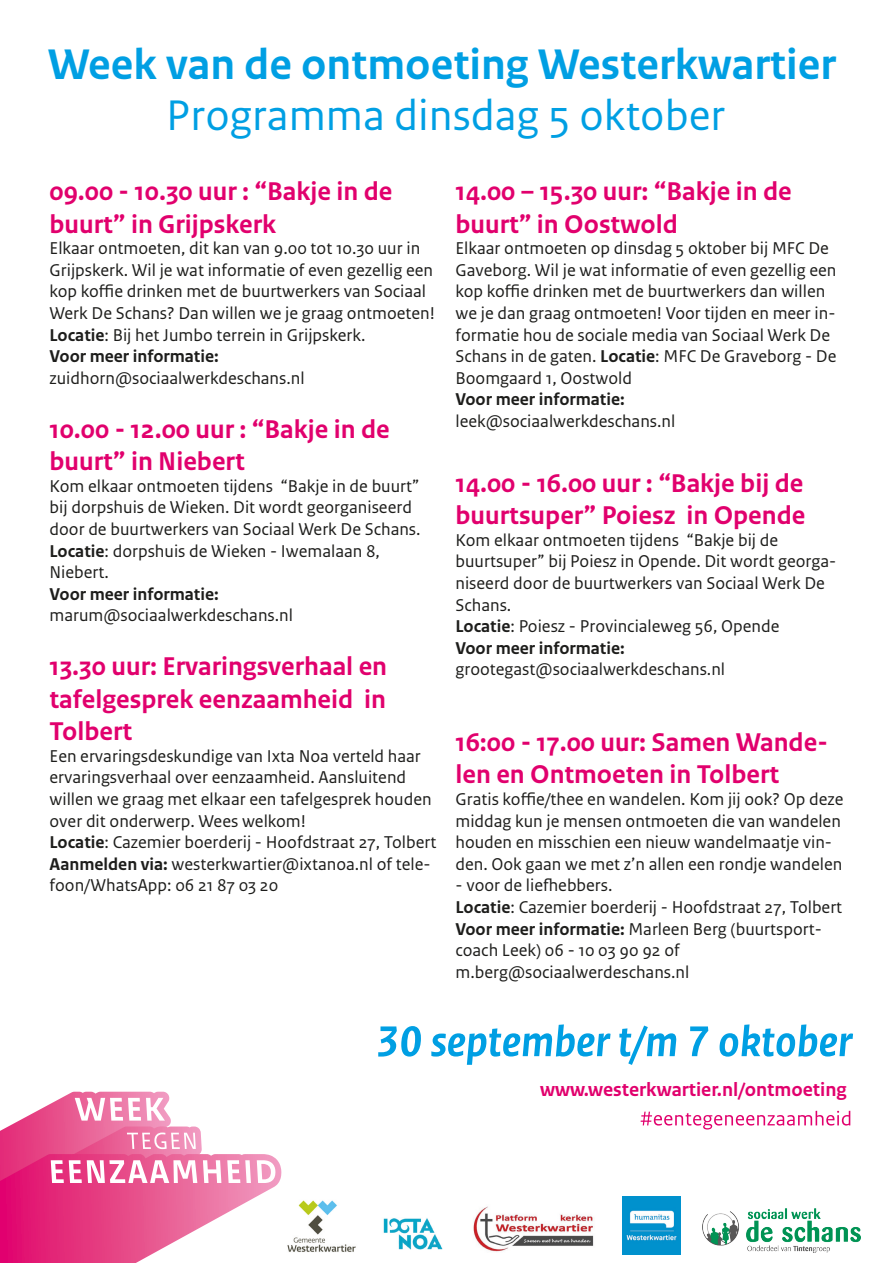
<style>
.page{position:relative;width:893px;height:1263px;background:#fff}
.page>*{position:absolute;margin:0;border:0;box-sizing:border-box;transform-origin:0 0}
.t1{font:700 45px "Rijksoverheid Sans Text";color:#009fe3}
.t2{font:45px "Rijksoverheid Sans Text";color:#009fe3}
.t3{font:700 27px/32.4px "Rijksoverheid Sans Text";color:#e1006d}
.t4{font:700 20.1px "Rijksoverheid Sans Text";color:#e1006d}
.t5{font:18px/21.6px "Rijksoverheid Sans Text";color:#1d1d1b}
.t6{font:700 18px "Rijksoverheid Sans Text";color:#1d1d1b}
.s1{font-weight:700}
</style>
<div class="page">
<svg style="left:641px;top:1111px;width:209px;height:18px"></svg>
<svg style="left:378px;top:1024px;width:475px;height:41px"></svg>
<svg style="left:0;top:1092px;width:281px;height:171px"></svg>
<img style="left:623px;top:1197px;width:57px;height:57px">
<img style="left:702px;top:1208px;width:158px;height:44px">
<img style="left:383px;top:1218px;width:60px;height:32px">
<img style="left:473px;top:1206px;width:121px;height:46px">
<img style="left:287px;top:1200px;width:69px;height:52px">
<p class="t1" style="left:48px;top:39px;width:790px">Week van de ontmoeting Westerkwartier</p>
<p class="t2" style="left:166px;top:89px;width:561px">Programma dinsdag 5 oktober</p>
<p class="t3" style="left:50px;top:176px;width:344px">09.00 - 10.30 uur : “Bakje in de buurt” in Grijpskerk</p>
<p class="t5" style="left:50px;top:238px;width:387px">Elkaar ontmoeten, dit kan van 9.00 tot 10.30 uur in Grijpskerk. Wil je wat informatie of even gezellig een kop koffie drinken met de buurtwerkers van Sociaal Werk De Schans? Dan willen we je graag ontmoeten!</p>
<p class="t5" style="left:50px;top:324px;width:317px"><span class="s1">Locatie</span>: Bij het Jumbo terrein in Grijpskerk.</p>
<p class="t6" style="left:50px;top:346px;width:171px">Voor meer informatie:</p>
<p class="t5" style="left:50px;top:367px;width:257px">zuidhorn@sociaalwerkdeschans.nl</p>
<p class="t3" style="left:50px;top:413px;width:342px">10.00 - 12.00 uur : “Bakje in de buurt” in Niebert</p>
<p class="t5" style="left:50px;top:475px;width:373px">Kom elkaar ontmoeten tijdens “Bakje in de buurt” bij dorpshuis de Wieken. Dit wordt georganiseerd door de buurtwerkers van Sociaal Werk De Schans.</p>
<p class="t5" style="left:50px;top:540px;width:332px"><span class="s1">Locatie</span>: dorpshuis de Wieken - Iwemalaan 8,<br>Niebert.</p>
<p class="t6" style="left:50px;top:584px;width:171px">Voor meer informatie:</p>
<p class="t5" style="left:50px;top:605px;width:245px">marum@sociaalwerkdeschans.nl</p>
<p class="t3" style="left:50px;top:651px;width:339px">13.30 uur: Ervaringsverhaal en</p>
<p class="t3" style="left:50px;top:683px;width:338px">tafelgesprek eenzaamheid in</p>
<p class="t3" style="left:50px;top:716px;width:84px">Tolbert</p>
<p class="t5" style="left:50px;top:745px;width:384px">Een ervaringsdeskundige van Ixta Noa verteld haar ervaringsverhaal over eenzaamheid. Aansluitend willen we graag met elkaar een tafelgesprek houden over dit onderwerp. Wees welkom!</p>
<p class="t5" style="left:50px;top:832px;width:388px"><span class="s1">Locatie</span>: Cazemier boerderij - Hoofdstraat 27, Tolbert</p>
<p class="t5" style="left:50px;top:853px;width:383px"><span class="s1">Aanmelden via:</span> westerkwartier@ixtanoa.nl of tele&shy;foon/WhatsApp: 06 21 87 03 20</p>
<p class="t3" style="left:455px;top:176px;width:338px">14.00 – 15.30 uur: “Bakje in de buurt” in Oostwold</p>
<p class="t5" style="left:455px;top:238px;width:382px">Elkaar ontmoeten op dinsdag 5 oktober bij MFC De Gaveborg. Wil je wat informatie of even gezellig een kop koffie drinken met de buurtwerkers dan willen we je dan graag ontmoeten! Voor tijden en meer in&shy;formatie hou de sociale media van Sociaal Werk De Schans in de gaten. <span class="s1">Locatie</span>: MFC De Graveborg - De Boomgaard 1, Oostwold</p>
<p class="t5" style="left:455px;top:389px;width:221px"><span class="s1">Voor meer informatie: </span>leek@sociaalwerkdeschans.nl</p>
<p class="t3" style="left:455px;top:467px;width:351px">14.00 - 16.00 uur : “Bakje bij de buurtsuper” Poiesz in Opende</p>
<p class="t5" style="left:455px;top:529px;width:382px">Kom elkaar ontmoeten tijdens “Bakje bij de buurtsuper” bij Poiesz in Opende. Dit wordt georga&shy;niseerd door de buurtwerkers van Sociaal Werk De Schans.</p>
<p class="t5" style="left:455px;top:616px;width:326px"><span class="s1">Locatie</span>: Poiesz - Provincialeweg 56, Opende</p>
<p class="t5" style="left:455px;top:637px;width:271px"><span class="s1">Voor meer informatie: </span>grootegast@sociaalwerkdeschans.nl</p>
<p class="t3" style="left:455px;top:727px;width:374px">16:00 - 17.00 uur: Samen Wande&shy;len en Ontmoeten in Tolbert</p>
<p class="t5" style="left:455px;top:789px;width:389px">Gratis koffie/thee en wandelen. Kom jij ook? Op deze middag kun je mensen ontmoeten die van wandelen houden en misschien een nieuw wandelmaatje vin&shy;den. Ook gaan we met z’n allen een rondje wandelen</p>
<p class="t5" style="left:455px;top:875px;width:159px">- voor de liefhebbers.</p>
<p class="t5" style="left:455px;top:897px;width:388px"><span class="s1">Locatie</span>: Cazemier boerderij - Hoofdstraat 27, Tolbert</p>
<p class="t5" style="left:455px;top:918px;width:368px"><span class="s1">Voor meer informatie:</span> Marleen Berg (buurtsport&shy;coach Leek) 06 - 10 03 90 92 of m.berg@sociaalwerdeschans.nl</p>
<p class="t4" style="left:540px;top:1078px;width:308px">www.westerkwartier.nl/ontmoeting</p>
</div>
